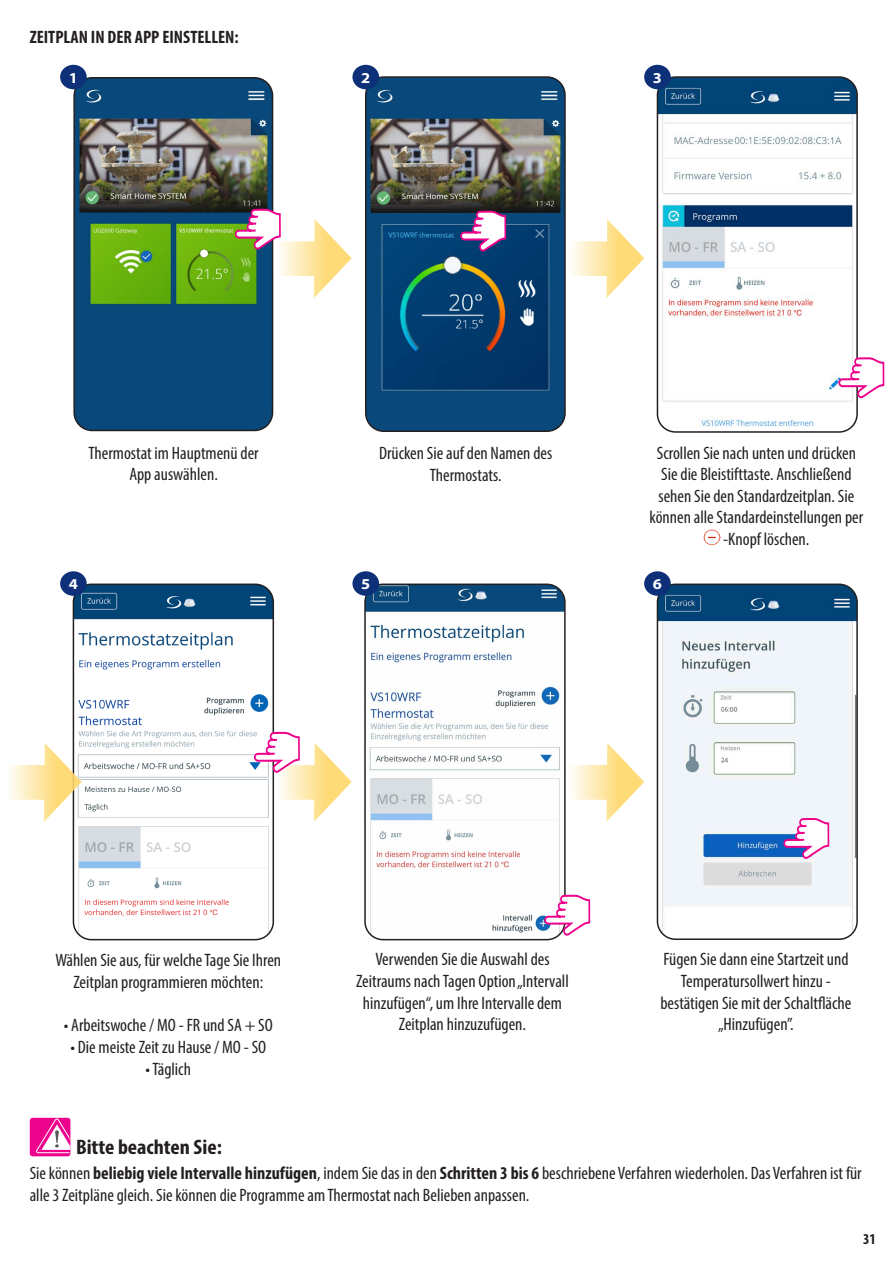
<style>
.page{position:relative;width:893px;height:1263px;background:#fff}
.page>*{position:absolute;margin:0;border:0;box-sizing:border-box;transform-origin:0 0}
.t1{font:700 condensed 21px "Myriad Pro";color:#231f20;scale:1.05 1}
.Treść{font:condensed 18px/21.6px "Myriad Pro";color:#231f20;text-align:center}
.t2{font:700 condensed 18px "Myriad Pro";color:#231f20}
.t3{font:700 15.15px "Myriad Pro";color:#fff;scale:1.09 1}
.t4{font:700 condensed 15px "Myriad Pro";color:#231f20}
.s1{font-weight:700}
</style>
<div class="page">
<img style="left:657px;top:586px;width:198px;height:353px">
<div style="left:657px;top:583px;width:201px;height:357px;border:2px solid #231f20;border-radius:18px"></div>
<img style="left:73px;top:586px;width:200px;height:354px">
<div style="left:73px;top:583px;width:201px;height:357px;border:2px solid #231f20;border-radius:18px"></div>
<img style="left:657px;top:79px;width:198px;height:351px">
<div style="left:657px;top:76px;width:201px;height:357px;border:2px solid #231f20;border-radius:18px"></div>
<img style="left:76px;top:78px;width:197px;height:352px">
<div style="left:73px;top:77px;width:200px;height:354px;border:2px solid #231f20;border-radius:18px"></div>
<img style="left:366px;top:79px;width:197px;height:352px">
<div style="left:365px;top:76px;width:201px;height:356px;border:2px solid #231f20;border-radius:18px"></div>
<div style="left:60px;top:65px;width:27px;height:24px;background:#0d3079;border-radius:50%"></div>
<div style="left:352px;top:65px;width:27px;height:24px;background:#0d3079;border-radius:50%"></div>
<svg style="left:460px;top:211px;width:45px;height:41px"></svg>
<svg style="left:838px;top:357px;width:46px;height:41px"></svg>
<svg style="left:235px;top:204px;width:117px;height:108px"></svg>
<svg style="left:10px;top:728px;width:72px;height:108px"></svg>
<svg style="left:542px;top:204px;width:102px;height:108px"></svg>
<svg style="left:573px;top:743px;width:71px;height:79px"></svg>
<div style="left:644px;top:65px;width:27px;height:24px;background:#0d3079;border-radius:50%"></div>
<img style="left:703px;top:530px;width:17px;height:15px">
<img style="left:367px;top:586px;width:196px;height:353px">
<div style="left:364px;top:583px;width:202px;height:357px;border:2px solid #231f20;border-radius:18px"></div>
<svg style="left:249px;top:728px;width:103px;height:108px"></svg>
<svg style="left:544px;top:895px;width:45px;height:41px"></svg>
<svg style="left:783px;top:818px;width:45px;height:41px"></svg>
<div style="left:60px;top:571px;width:27px;height:25px;background:#0d3079;border-radius:50%"></div>
<div style="left:352px;top:571px;width:27px;height:25px;background:#0d3079;border-radius:50%"></div>
<div style="left:644px;top:571px;width:27px;height:25px;background:#0d3079;border-radius:50%"></div>
<div style="left:30px;top:1118px;width:40px;height:38px;background:linear-gradient(to right,#ed028c,#ed028c);border-radius:3px"></div>
<svg style="left:35px;top:1118px;width:35px;height:35px"></svg>
<p class="t2" style="left:30px;top:26px;width:210px">ZEITPLAN IN DER APP EINSTELLEN:</p>
<p class="t3" style="left:69px;top:68px;width:10px">1</p>
<p class="t3" style="left:361px;top:68px;width:10px">2</p>
<p class="t3" style="left:653px;top:68px;width:10px">3</p>
<p class="Treść" style="left:88px;top:442px;width:172px">Thermostat im Hauptmenü der<br>App auswählen.</p>
<p class="Treść" style="left:379px;top:442px;width:175px">Drücken Sie auf den Namen des<br>Thermostats.</p>
<p class="Treść" style="left:657px;top:442px;width:201px">Scrollen Sie nach unten und drücken</p>
<p class="Treść" style="left:661px;top:463px;width:192px">Sie die Bleistifttaste. Anschließend</p>
<p class="Treść" style="left:658px;top:485px;width:197px">sehen Sie den Standardzeitplan. Sie</p>
<p class="Treść" style="left:650px;top:506px;width:215px">können alle Standardeinstellungen per</p>
<p class="Treść" style="left:723px;top:528px;width:88px">-Knopf löschen.</p>
<p class="t3" style="left:69px;top:574px;width:10px">4</p>
<p class="t3" style="left:361px;top:574px;width:10px">5</p>
<p class="t3" style="left:653px;top:574px;width:10px">6</p>
<p class="Treść" style="left:55px;top:949px;width:227px">Wählen Sie aus, für welche Tage Sie Ihren<br>Zeitplan programmieren möchten:</p>
<p class="Treść" style="left:64px;top:1014px;width:210px">• Arbeitswoche / MO - FR und SA + SO</p>
<p class="Treść" style="left:70px;top:1036px;width:197px">• Die meiste Zeit zu Hause / MO - SO</p>
<p class="Treść" style="left:146px;top:1057px;width:47px">• Täglich</p>
<p class="Treść" style="left:356px;top:948px;width:214px">Verwenden Sie die Auswahl des<br>Zeitraums nach Tagen Option „Intervall hinzufügen“, um Ihre Intervalle dem<br>Zeitplan hinzuzufügen.</p>
<p class="Treść" style="left:663px;top:948px;width:187px">Fügen Sie dann eine Startzeit und<br>Temperatursollwert hinzu -</p>
<p class="Treść" style="left:660px;top:992px;width:193px">bestätigen Sie mit der Schaltfläche „Hinzufügen”.</p>
<p class="t1" style="left:76px;top:1134px;width:140px">Bitte beachten Sie:</p>
<p class="Treść" style="left:30px;top:1162px;width:833px;text-align:left">Sie können <span class="s1">beliebig viele Intervalle hinzufügen</span>, indem Sie das in den <span class="s1">Schritten 3 bis 6</span> beschriebene Verfahren wiederholen. Das Verfahren ist für alle 3 Zeitpläne gleich. Sie können die Programme am Thermostat nach Belieben anpassen.</p>
<p class="t4" style="left:863px;top:1230px;width:14px">31</p>
</div>
